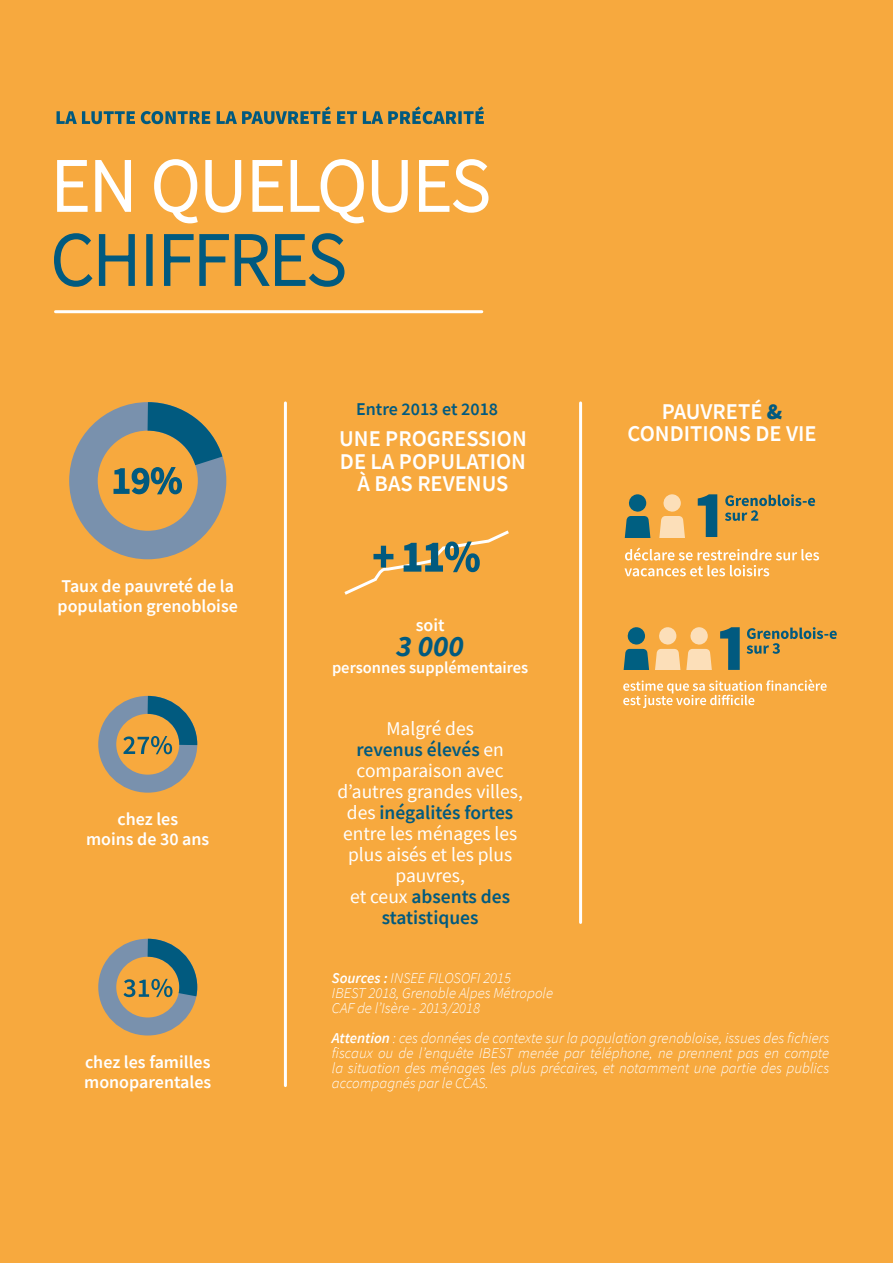
<style>
.page{position:relative;width:893px;height:1263px;background:#f7a93e}
.page>*{position:absolute;margin:0;border:0;box-sizing:border-box;transform-origin:0 0}
.t1{font:italic 700 30px "Source Sans Pro";color:#015a7f}
.t2{font:600 22.5px/22.5px "Source Sans Pro";color:#fff;text-align:center}
.t3{font:19.5px/21px "Source Sans Pro";color:#fff;text-align:center}
.t4{font:600 18px/19.5px "Source Sans Pro";color:#fff}
.t5{font:600 18px "Source Sans Pro";color:#015a7f}
.t6{font:600 16.5px "Source Sans Pro";color:#fff}
.t7{font:italic 300 15px/15px "Source Sans Pro";color:#fff}
.s1{font-weight:600;color:#015a7f}
.s2{font-weight:900;color:#015a7f}
.s3{font-weight:600}
</style>
<div class="page">
<svg style="left:698px;top:494px;width:19px;height:43px"></svg>
<svg style="left:624px;top:547px;width:195px;height:29px"></svg>
<svg style="left:623px;top:679px;width:204px;height:29px"></svg>
<svg style="left:54px;top:233px;width:291px;height:54px"></svg>
<svg style="left:57px;top:159px;width:432px;height:65px"></svg>
<hr style="left:56px;top:310px;width:426px;height:3px;background:#fff">
<svg style="left:57px;top:106px;width:427px;height:18px"></svg>
<div style="left:69px;top:402px;width:157px;height:157px;border:28px solid #7991ad;border-radius:50%"></div>
<div style="left:98px;top:696px;width:99px;height:97px;border:18px solid #7991ad;border-radius:50%"></div>
<div style="left:98px;top:939px;width:99px;height:96px;border:18px solid #7991ad;border-radius:50%"></div>
<svg style="left:113px;top:402px;width:114px;height:94px"></svg>
<svg style="left:123px;top:695px;width:75px;height:68px"></svg>
<svg style="left:124px;top:938px;width:74px;height:78px"></svg>
<hr style="left:284px;top:403px;width:3px;height:682px;background:#fff">
<svg style="left:344px;top:530px;width:165px;height:65px"></svg>
<hr style="left:579px;top:403px;width:3px;height:519px;background:#fff">
<svg style="left:624px;top:494px;width:27px;height:43px"></svg>
<svg style="left:659px;top:494px;width:26px;height:43px"></svg>
<svg style="left:725px;top:494px;width:90px;height:27px"></svg>
<svg style="left:747px;top:627px;width:90px;height:27px"></svg>
<svg style="left:720px;top:627px;width:20px;height:43px"></svg>
<svg style="left:623px;top:627px;width:26px;height:43px"></svg>
<svg style="left:655px;top:627px;width:57px;height:43px"></svg>
<p class="t4" style="left:58px;top:576px;width:182px">Taux de pauvreté de la population grenobloise</p>
<p class="t4" style="left:86px;top:809px;width:125px;text-align:center">chez les<br>moins de 30 ans</p>
<p class="t4" style="left:84px;top:1052px;width:129px">chez les familles monoparentales</p>
<p class="t5" style="left:356px;top:397px;width:144px">Entre 2013 et 2018</p>
<h2 class="t2" style="left:339px;top:427px;width:189px">UNE PROGRESSION<br>DE LA POPULATION<br>À BAS REVENUS</h2>
<p class="t4" style="left:416px;top:615px;width:30px">soit</p>
<h1 class="t1" style="left:397px;top:626px;width:69px">3 000</h1>
<p class="t6" style="left:332px;top:656px;width:198px">personnes supplémentaires</p>
<h3 class="t3" style="left:337px;top:717px;width:187px">Malgré des<br><span class="s1">revenus élevés</span> en comparaison avec d’autres grandes villes, des <span class="s1">inégalités fortes </span>entre les ménages les plus aisés et les plus pauvres,<br>et ceux <span class="s1">absents des statistiques</span></h3>
<h2 class="t2" style="left:628px;top:400px;width:191px">PAUVRETÉ <span class="s2">&amp;<br></span>CONDITIONS DE VIE</h2>
<p class="t7" style="left:332px;top:970px;width:223px"><span class="s3">Sources :</span> INSEE FILOSOFI 2015<br>IBEST 2018, Grenoble Alpes Métropole<br>CAF de l’Isère - 2013/2018</p>
<p class="t7" style="left:332px;top:1030px;width:499px;text-align:justify"><span class="s3">Attention</span> : ces données de contexte sur la population grenobloise, issues des fichiers fiscaux ou de l’enquête IBEST menée par téléphone, ne prennent pas en compte la situation des ménages les plus précaires, et notamment une partie des publics accompagnés par le CCAS.</p>
</div>
